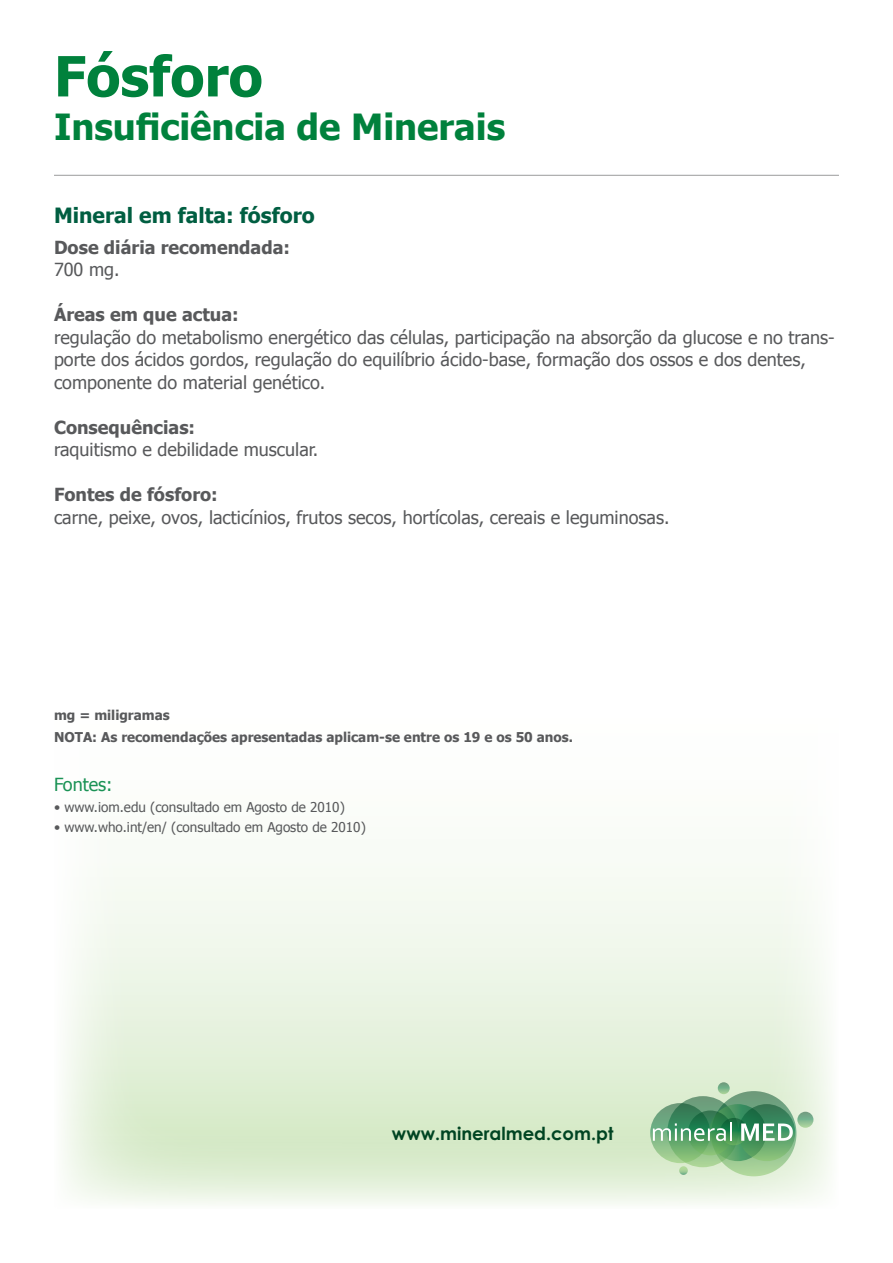
<style>
.page{position:relative;width:893px;height:1263px;background:#fff}
.page>*{position:absolute;margin:0;border:0;box-sizing:border-box;transform-origin:0 0}
.t1{font:700 55.5px "Tahoma";color:#00813c}
.t2{font:700 36px "Tahoma";color:#00813c}
.t3{font:700 21px "Tahoma";color:#005e41}
.t4{font:18px/22.5px "Tahoma";color:#58595b}
.t5{font:700 18px "Tahoma";color:#58595b}
.t6{font:700 18px "Century Gothic Std";color:#042}
.t7{font:18px "Tahoma";color:#1a9255}
.t8{font:13.5px "Tahoma";color:#58595b}
.t9{font:700 13.5px/22.5px "Tahoma";color:#58595b}
</style>
<div class="page">
<svg style="left:63px;top:868px;width:769px;height:336px"></svg>
<svg style="left:718px;top:1082px;width:12px;height:12px"></svg>
<svg style="left:679px;top:1166px;width:9px;height:9px"></svg>
<svg style="left:797px;top:1112px;width:16px;height:16px"></svg>
<svg style="left:711px;top:1091px;width:85px;height:85px;background:#8cb98c"></svg>
<svg style="left:667px;top:1096px;width:71px;height:71px"></svg>
<svg style="left:650px;top:1103px;width:60px;height:60px;background:#6da875"></svg>
<svg style="left:709px;top:1104px;width:57px;height:57px"></svg>
<svg style="left:738px;top:1104px;width:57px;height:57px;background:#4d9460"></svg>
<svg style="left:688px;top:1110px;width:45px;height:45px"></svg>
<svg style="left:720px;top:1118px;width:27px;height:27px"></svg>
<svg style="left:653px;top:1122px;width:79px;height:19px"></svg>
<svg style="left:741px;top:1123px;width:52px;height:18px"></svg>
<hr style="left:53px;top:174px;width:786px;height:2px;background:#000;opacity:.75">
<h1 class="t1" style="left:54px;top:41px;width:210px">Fósforo</h1>
<h2 class="t2" style="left:54px;top:104px;width:453px">Insuficiência de Minerais</h2>
<p class="t3" style="left:54px;top:202px;width:262px">Mineral em falta: fósforo</p>
<p class="t5" style="left:54px;top:236px;width:238px">Dose diária recomendada:</p>
<p class="t4" style="left:54px;top:258px;width:67px">700 mg.</p>
<p class="t5" style="left:54px;top:303px;width:186px">Áreas em que actua:</p>
<p class="t4" style="left:54px;top:326px;width:782px">regulação do metabolismo energético das células, participação na absorção da glucose e no trans&shy;porte dos ácidos gordos, regulação do equilíbrio ácido-base, formação dos ossos e dos dentes, componente do material genético.</p>
<p class="t5" style="left:54px;top:416px;width:143px">Consequências:</p>
<p class="t4" style="left:54px;top:438px;width:266px">raquitismo e debilidade muscular.</p>
<p class="t5" style="left:54px;top:483px;width:165px">Fontes de fósforo:</p>
<p class="t4" style="left:54px;top:506px;width:617px">carne, peixe, ovos, lacticínios, frutos secos, hortícolas, cereais e leguminosas.</p>
<p class="t9" style="left:54px;top:703px;width:521px">mg = miligramas<br>NOTA: As recomendações apresentadas aplicam-se entre os 19 e os 50 anos.</p>
<p class="t7" style="left:54px;top:773px;width:60px">Fontes:</p>
<p class="t8" style="left:54px;top:798px;width:292px">• www.iom.edu (consultado em Agosto de 2010)</p>
<p class="t8" style="left:54px;top:819px;width:313px">• www.who.int/en/ (consultado em Agosto de 2010)</p>
<p class="t6" style="left:392px;top:1122px;width:223px">www.mineralmed.com.pt</p>
</div>
